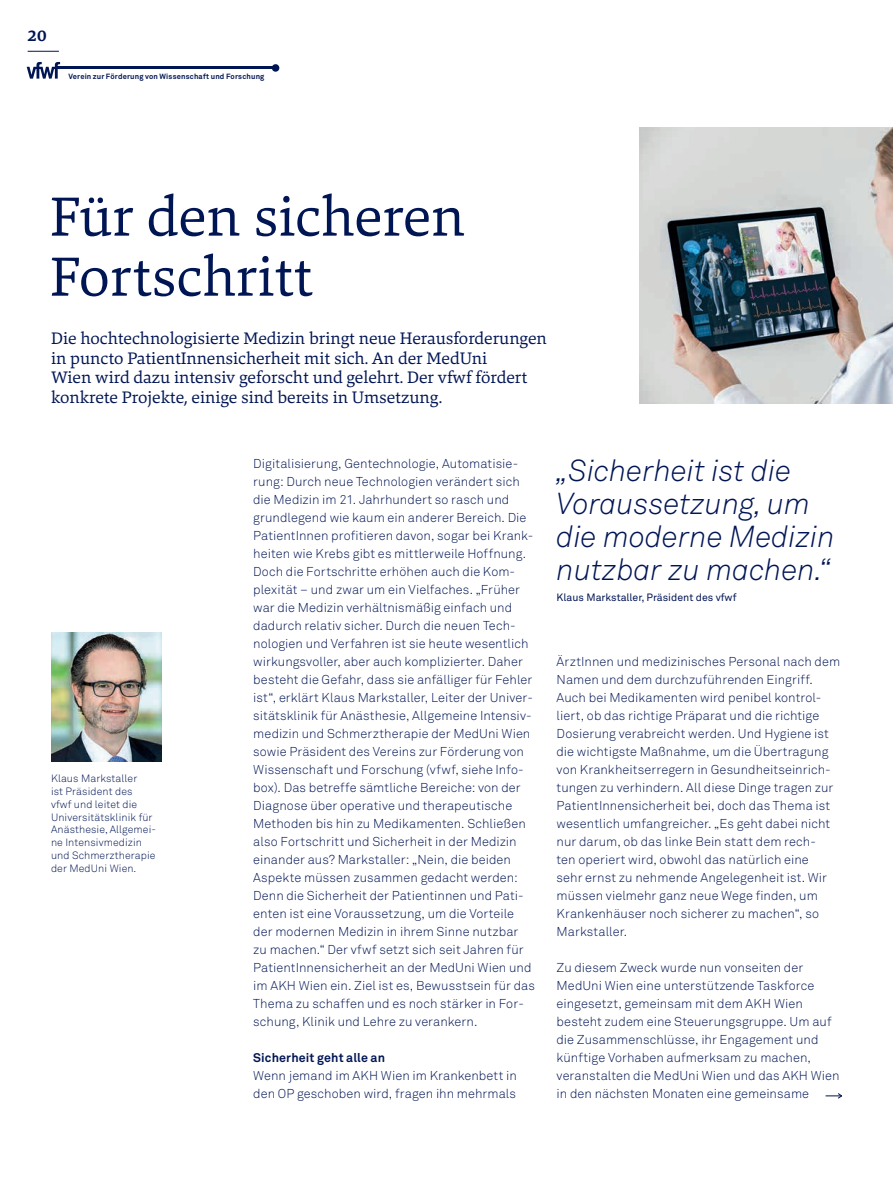
<style>
.page{position:relative;width:893px;height:1191px;background:#fff}
.page>*{position:absolute;margin:0;border:0;box-sizing:border-box;transform-origin:0 0}
.t1{font:57px/60px "Danton";color:#001554}
.t2{font:italic 300 30px/33px "Akkurat Pro";color:#001554}
.t3{font:17.25px/19.5px "Danton";color:#001554}
.t4{font:700 16.5px "Danton";color:#001554}
.t5{font:300 12.75px/18px "Akkurat Pro";letter-spacing:.005em;color:#001554}
.t6{font:700 12.45px "Akkurat Pro";letter-spacing:.01em;color:#001554}
.t7{font:300 10.5px/12.8px "Akkurat Pro";letter-spacing:.01em;color:#001554}
.t8{font:10.5px "Akkurat Pro";color:#001554}
.t9{font:700 7.5px "Akkurat Pro";letter-spacing:.025em;color:#001554}
</style>
<div class="page">
<hr style="left:28px;top:51px;width:31px;height:1px;background:#001554">
<svg style="left:27px;top:62px;width:33px;height:17px"></svg>
<hr style="left:57px;top:67px;width:219px;height:2px;background:#001554">
<div style="left:272px;top:64px;width:7px;height:8px;background:#001554;border-radius:50%"></div>
<img style="left:51px;top:632px;width:110px;height:129px">
<svg style="left:826px;top:1093px;width:16px;height:5px"></svg>
<img style="left:640px;top:127px;width:253px;height:277px">
<p class="t4" style="left:28px;top:25px;width:21px">20</p>
<p class="t9" style="left:68px;top:71px;width:198px">Verein zur Förderung von Wissenschaft und Forschung</p>
<h1 class="t1" style="left:50px;top:186px;width:416px">Für den sicheren<br>Fortschritt</h1>
<p class="t3" style="left:51px;top:328px;width:497px">Die hochtechnologisierte Medizin bringt neue Herausforderungen in puncto PatientInnensicherheit mit sich. An der MedUni<br>Wien wird dazu intensiv geforscht und gelehrt. Der vfwf fördert konkrete Projekte, einige sind bereits in Umsetzung.</p>
<p class="t7" style="left:51px;top:772px;width:107px">Klaus Markstaller<br>ist Präsident des<br>vfwf und leitet die<br>Universitätsklinik für<br>Anästhesie, Allgemei&shy;ne Intensivmedizin und Schmerztherapie der MedUni Wien.</p>
<p class="t5" style="left:253px;top:455px;width:283px">Digitalisierung, Gentechnologie, Automatisie&shy;rung: Durch neue Technologien verändert sich die Medizin im 21. Jahrhundert so rasch und grundlegend wie kaum ein anderer Bereich. Die PatientInnen profitieren davon, sogar bei Krank&shy;heiten wie Krebs gibt es mittlerweile Hoffnung.<br>Doch die Fortschritte erhöhen auch die Kom&shy;plexität – und zwar um ein Vielfaches. „Früher war die Medizin verhältnismäßig einfach und dadurch relativ sicher. Durch die neuen Tech&shy;nologien und Verfahren ist sie heute wesentlich wirkungsvoller, aber auch komplizierter. Daher besteht die Gefahr, dass sie anfälliger für Fehler ist“, erklärt Klaus Markstaller, Leiter der Univer&shy;sitätsklinik für Anästhesie, Allgemeine Intensiv&shy;medizin und Schmerztherapie der MedUni Wien sowie Präsident des Vereins zur Förderung von Wissenschaft und Forschung (vfwf, siehe Info&shy;box). Das betreffe sämtliche Bereiche: von der Diagnose über operative und therapeutische Methoden bis hin zu Medikamenten. Schließen also Fortschritt und Sicherheit in der Medizin einander aus? Markstaller: „Nein, die beiden Aspekte müssen zusammen gedacht werden:<br>Denn die Sicherheit der Patientinnen und Pati&shy;enten ist eine Voraussetzung, um die Vorteile der modernen Medizin in ihrem Sinne nutzbar zu machen.“ Der vfwf setzt sich seit Jahren für PatientInnensicherheit an der MedUni Wien und im AKH Wien ein. Ziel ist es, Bewusstsein für das Thema zu schaffen und es noch stärker in For&shy;schung, Klinik und Lehre zu verankern.</p>
<p class="t6" style="left:253px;top:1050px;width:133px">Sicherheit geht alle an</p>
<p class="t5" style="left:253px;top:1067px;width:265px">Wenn jemand im AKH Wien im Krankenbett in den OP geschoben wird, fragen ihn mehrmals</p>
<h2 class="t2" style="left:557px;top:453px;width:280px">„Sicherheit ist die<br>Voraussetzung, um die moderne Medizin nutzbar zu machen.“</h2>
<p class="t8" style="left:557px;top:591px;width:181px">Klaus Markstaller, Präsident des vfwf</p>
<p class="t5" style="left:557px;top:653px;width:285px">ÄrztInnen und medizinisches Personal nach dem Namen und dem durchzuführenden Eingriff.<br>Auch bei Medikamenten wird penibel kontrol&shy;liert, ob das richtige Präparat und die richtige Dosierung verabreicht werden. Und Hygiene ist die wichtigste Maßnahme, um die Übertragung von Krankheitserregern in Gesundheitseinrich&shy;tungen zu verhindern. All diese Dinge tragen zur PatientInnensicherheit bei, doch das Thema ist wesentlich umfangreicher. „Es geht dabei nicht nur darum, ob das linke Bein statt dem rech-<br>ten operiert wird, obwohl das natürlich eine<br>sehr ernst zu nehmende Angelegenheit ist. Wir müssen vielmehr ganz neue Wege finden, um Krankenhäuser noch sicherer zu machen“, so Markstaller.</p>
<p class="t5" style="left:557px;top:959px;width:285px">Zu diesem Zweck wurde nun vonseiten der MedUni Wien eine unterstützende Taskforce eingesetzt, gemeinsam mit dem AKH Wien besteht zudem eine Steuerungsgruppe. Um auf die Zusammenschlüsse, ihr Engagement und künftige Vorhaben aufmerksam zu machen, veranstalten die MedUni Wien und das AKH Wien in den nächsten Monaten eine gemeinsame</p>
</div>
